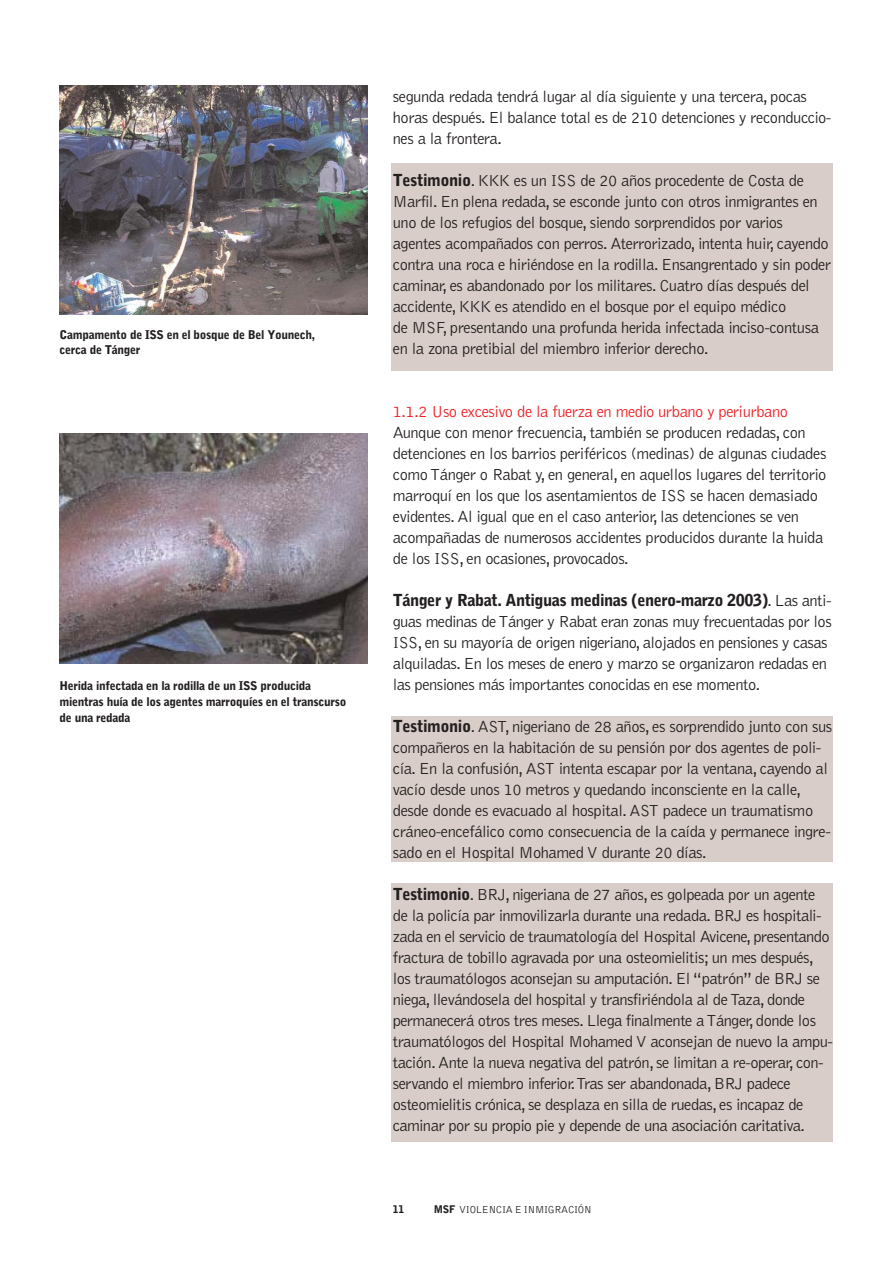
<style>
.page{position:relative;width:893px;height:1263px;background:#fff}
.page>*{position:absolute;margin:0;border:0;box-sizing:border-box;transform-origin:0 0}
.t1{font:300 16.5px/21px "Bell MSF";letter-spacing:-.03em;color:#231f1f}
.t2{font:300 16.5px "Bell MSF";letter-spacing:-.03em;color:#ee1e24}
.t3{font:900 12px/15.8px "Bell MSF";letter-spacing:-.03em;color:#231f1f}
.t4{font:300 10.5px "Bell MSF";letter-spacing:-.03em;color:#231f1f}
.t5{font:900 10.5px "Bell MSF";color:#231f1f}
.s1{font-weight:900}
</style>
<div class="page">
<div style="left:391px;top:716px;width:441px;height:146px;background:#d8cdc8"></div>
<div style="left:391px;top:883px;width:441px;height:259px;background:#d8cdc8"></div>
<div style="left:391px;top:163px;width:441px;height:208px;background:#d8cdc8"></div>
<img style="left:60px;top:434px;width:307px;height:229px">
<img style="left:60px;top:85px;width:307px;height:229px">
<p class="t3" style="left:60px;top:327px;width:257px">Campamento de ISS en el bosque de Bel Younech, cerca de Tánger</p>
<p class="t3" style="left:60px;top:679px;width:288px">Herida infectada en la rodilla de un ISS producida mientras huía de los agentes marroquíes en el transcurso de una redada</p>
<p class="t1" style="left:393px;top:87px;width:440px">segunda redada tendrá lugar al día siguiente y una tercera, pocas horas después. El balance total es de 210 detenciones y reconduccio&shy;nes a la frontera.</p>
<p class="t1" style="left:393px;top:171px;width:440px"><span class="s1">Testimonio</span>. KKK es un ISS de 20 años procedente de Costa de Marfil. En plena redada, se esconde junto con otros inmigrantes en uno de los refugios del bosque, siendo sorprendidos por varios agentes acompañados con perros. Aterrorizado, intenta huir, cayendo contra una roca e hiriéndose en la rodilla. Ensangrentado y sin poder caminar, es abandonado por los militares. Cuatro días después del accidente, KKK es atendido en el bosque por el equipo médico<br>de MSF, presentando una profunda herida infectada inciso-contusa en la zona pretibial del miembro inferior derecho.</p>
<p class="t2" style="left:393px;top:406px;width:397px">1.1.2 Uso excesivo de la fuerza en medio urbano y periurbano</p>
<p class="t1" style="left:393px;top:423px;width:435px">Aunque con menor frecuencia, también se producen redadas, con detenciones en los barrios periféricos (medinas) de algunas ciudades como Tánger o Rabat y, en general, en aquellos lugares del territorio marroquí en los que los asentamientos de ISS se hacen demasiado evidentes. Al igual que en el caso anterior, las detenciones se ven acompañadas de numerosos accidentes producidos durante la huida de los ISS, en ocasiones, provocados.</p>
<p class="t1" style="left:393px;top:591px;width:440px"><span class="s1">Tánger y Rabat. Antiguas medinas (enero-marzo 2003)</span>. Las anti&shy;guas medinas de Tánger y Rabat eran zonas muy frecuentadas por los ISS, en su mayoría de origen nigeriano, alojados en pensiones y casas alquiladas. En los meses de enero y marzo se organizaron redadas en las pensiones más importantes conocidas en ese momento.</p>
<p class="t1" style="left:393px;top:717px;width:441px"><span class="s1">Testimonio</span>. AST, nigeriano de 28 años, es sorprendido junto con sus compañeros en la habitación de su pensión por dos agentes de poli&shy;cía. En la confusión, AST intenta escapar por la ventana, cayendo al vacío desde unos 10 metros y quedando inconsciente en la calle, desde donde es evacuado al hospital. AST padece un traumatismo cráneo-encefálico como consecuencia de la caída y permanece ingre&shy;sado en el Hospital Mohamed V durante 20 días.</p>
<p class="t1" style="left:393px;top:885px;width:441px"><span class="s1">Testimonio</span>. BRJ, nigeriana de 27 años, es golpeada por un agente de la policía par inmovilizarla durante una redada. BRJ es hospitali&shy;zada en el servicio de traumatología del Hospital Avicene, presentando fractura de tobillo agravada por una osteomielitis; un mes después, los traumatólogos aconsejan su amputación. El “patrón” de BRJ se niega, llevándosela del hospital y transfiriéndola al de Taza, donde permanecerá otros tres meses. Llega finalmente a Tánger, donde los traumatólogos del Hospital Mohamed V aconsejan de nuevo la ampu&shy;tación. Ante la nueva negativa del patrón, se limitan a re-operar, con&shy;servando el miembro inferior.Tras ser abandonada, BRJ padece osteomielitis crónica, se desplaza en silla de ruedas, es incapaz de caminar por su propio pie y depende de una asociación caritativa.</p>
<p class="t5" style="left:393px;top:1205px;width:13px">11</p>
<p class="t4" style="left:434px;top:1206px;width:159px"><span class="s1">MSF</span> VIOLENCIA E INMIGRACIÓN</p>
</div>
